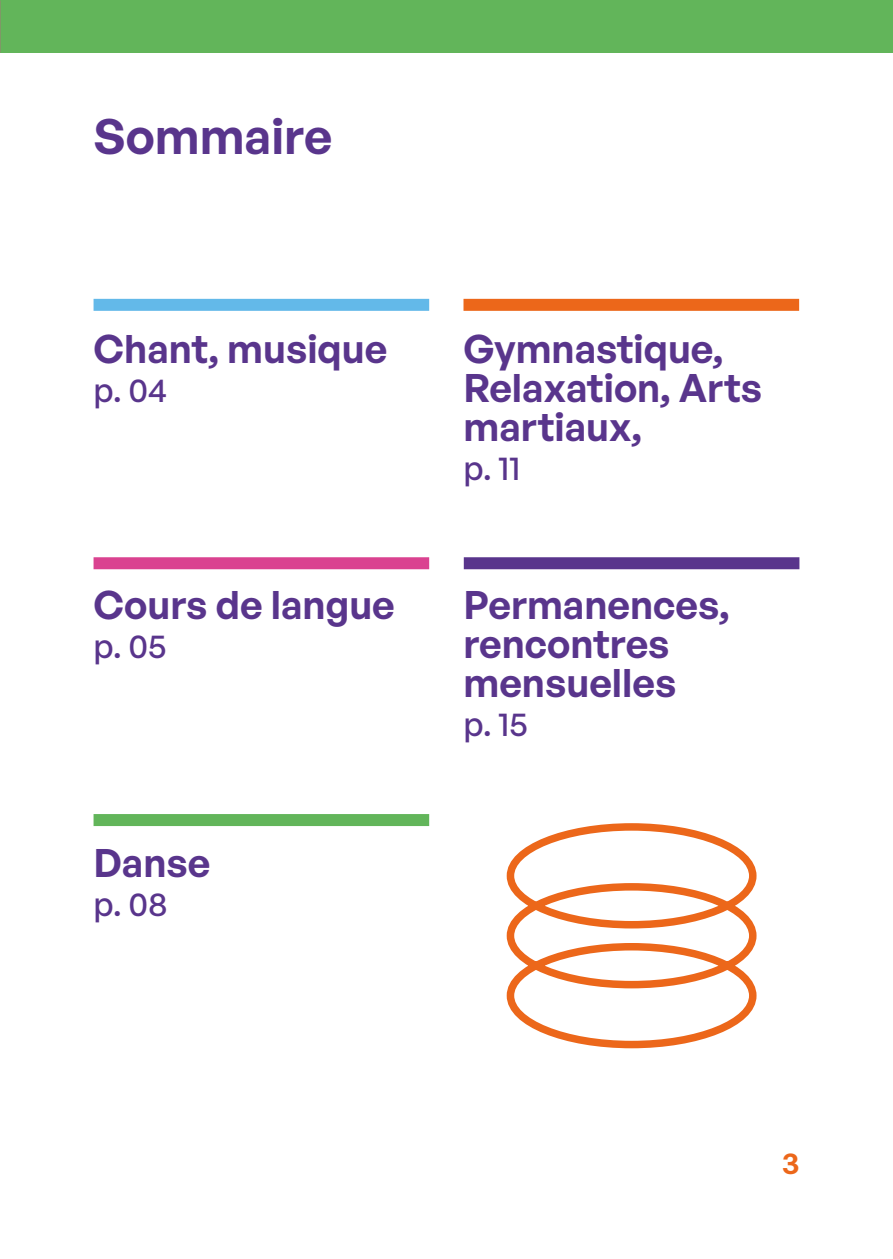
<style>
.page{position:relative;width:893px;height:1259px;background:#fff}
.page>*{position:absolute;margin:0;border:0;box-sizing:border-box;transform-origin:0 0}
.t1{font:600 48.6px "General Sans";color:#59358c}
.t2{font:600 39px/39px "General Sans";color:#59358c}
.t3{font:500 33px "General Sans";color:#59358c}
.t4{font:600 30px "General Sans";color:#ec671a}
</style>
<div class="page">
<div style="left:0;top:0;width:893px;height:52px;background:#62b55a"></div>
<div style="left:94px;top:299px;width:335px;height:12px;background:#63b9e9"></div>
<div style="left:463px;top:299px;width:336px;height:12px;background:#ec671a"></div>
<div style="left:94px;top:557px;width:335px;height:12px;background:#da4290"></div>
<div style="left:464px;top:557px;width:335px;height:12px;background:#59358c"></div>
<div style="left:94px;top:814px;width:335px;height:12px;background:#62b55a"></div>
<svg style="left:506px;top:823px;width:251px;height:226px"></svg>
<p class="t1" style="left:94px;top:105px;width:240px">Sommaire</p>
<p class="t2" style="left:94px;top:328px;width:295px">Chant, musique</p>
<p class="t3" style="left:94px;top:369px;width:75px">p. 04</p>
<p class="t2" style="left:94px;top:585px;width:303px">Cours de langue</p>
<p class="t3" style="left:94px;top:625px;width:75px">p. 05</p>
<p class="t2" style="left:94px;top:842px;width:118px">Danse</p>
<p class="t3" style="left:94px;top:883px;width:76px">p. 08</p>
<p class="t2" style="left:463px;top:328px;width:300px">Gymnastique,<br>Relaxation, Arts martiaux,</p>
<p class="t3" style="left:463px;top:447px;width:58px">p. 11</p>
<p class="t2" style="left:463px;top:585px;width:268px">Permanences, rencontres mensuelles</p>
<p class="t3" style="left:463px;top:703px;width:66px">p. 15</p>
<p class="t4" style="left:782px;top:1143px;width:19px">3</p>
</div>
